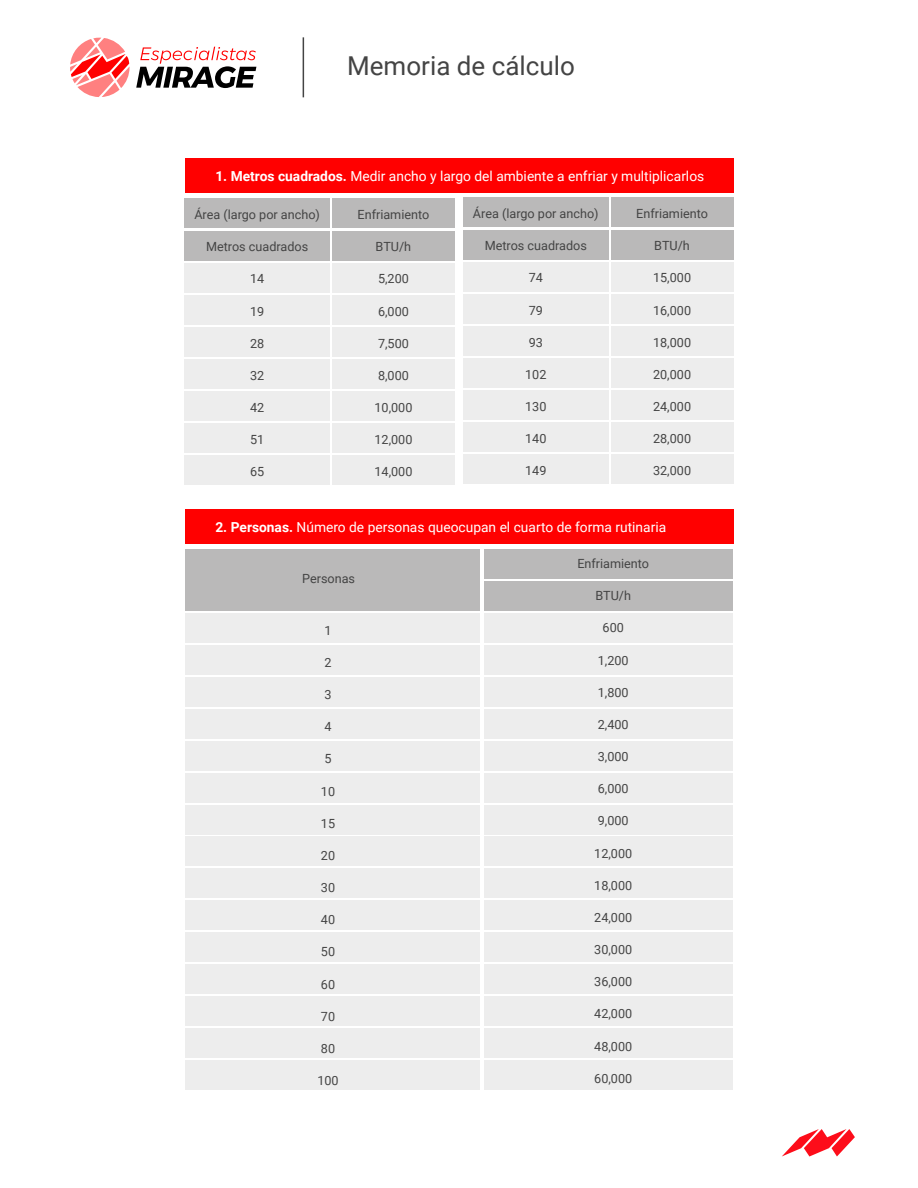
<style>
.page{position:relative;width:918px;height:1188px;background:#fff}
.page>*{position:absolute;margin:0;border:0;box-sizing:border-box;transform-origin:0 0}
.t1{font:25.95px "Roboto";color:#444}
.t2{font:13.8px "Roboto";color:#fff}
.t3{font:12.6px "Roboto";color:#444}
.s1{font-weight:700}
</style>
<div class="page">
<svg style="left:136px;top:47px;width:120px;height:41px"></svg>
<svg style="left:70px;top:38px;width:60px;height:59px"></svg>
<hr style="left:303px;top:37px;width:1px;height:60px;background:#444">
<svg style="left:782px;top:1129px;width:73px;height:28px"></svg>
<div style="left:185px;top:158px;width:548px;height:35px;background:#f00"></div>
<div style="left:332px;top:199px;width:123px;height:29px;background:#bab9b9"></div>
<div style="left:332px;top:231px;width:123px;height:29px;background:#bab9b9"></div>
<div style="left:332px;top:263px;width:123px;height:29px;background:#ededed"></div>
<div style="left:332px;top:295px;width:123px;height:29px;background:#ededed"></div>
<div style="left:332px;top:327px;width:123px;height:29px;background:#ededed"></div>
<div style="left:332px;top:359px;width:123px;height:30px;background:#ededed"></div>
<div style="left:332px;top:391px;width:123px;height:30px;background:#ededed"></div>
<div style="left:332px;top:423px;width:123px;height:30px;background:#ededed"></div>
<div style="left:185px;top:199px;width:145px;height:29px;background:#bab9b9"></div>
<div style="left:185px;top:231px;width:145px;height:29px;background:#bab9b9"></div>
<div style="left:185px;top:263px;width:145px;height:29px;background:#ededed"></div>
<div style="left:185px;top:295px;width:145px;height:29px;background:#ededed"></div>
<div style="left:185px;top:327px;width:145px;height:29px;background:#ededed"></div>
<div style="left:185px;top:359px;width:145px;height:30px;background:#ededed"></div>
<div style="left:185px;top:391px;width:145px;height:30px;background:#ededed"></div>
<div style="left:185px;top:423px;width:145px;height:30px;background:#ededed"></div>
<div style="left:332px;top:455px;width:123px;height:29px;background:#ededed"></div>
<div style="left:185px;top:455px;width:145px;height:29px;background:#ededed"></div>
<div style="left:611px;top:198px;width:122px;height:29px;background:#bab9b9"></div>
<div style="left:611px;top:230px;width:122px;height:29px;background:#bab9b9"></div>
<div style="left:611px;top:262px;width:122px;height:29px;background:#ededed"></div>
<div style="left:611px;top:294px;width:122px;height:29px;background:#ededed"></div>
<div style="left:611px;top:326px;width:122px;height:29px;background:#ededed"></div>
<div style="left:611px;top:358px;width:122px;height:30px;background:#ededed"></div>
<div style="left:611px;top:390px;width:122px;height:30px;background:#ededed"></div>
<div style="left:611px;top:422px;width:122px;height:30px;background:#ededed"></div>
<div style="left:463px;top:198px;width:145px;height:29px;background:#bab9b9"></div>
<div style="left:463px;top:230px;width:145px;height:29px;background:#bab9b9"></div>
<div style="left:463px;top:262px;width:145px;height:29px;background:#ededed"></div>
<div style="left:463px;top:294px;width:145px;height:29px;background:#ededed"></div>
<div style="left:463px;top:326px;width:145px;height:29px;background:#ededed"></div>
<div style="left:463px;top:358px;width:145px;height:30px;background:#ededed"></div>
<div style="left:463px;top:390px;width:145px;height:30px;background:#ededed"></div>
<div style="left:463px;top:422px;width:145px;height:30px;background:#ededed"></div>
<div style="left:611px;top:454px;width:122px;height:29px;background:#ededed"></div>
<div style="left:463px;top:454px;width:145px;height:29px;background:#ededed"></div>
<div style="left:185px;top:509px;width:548px;height:35px;background:#f00"></div>
<div style="left:484px;top:549px;width:249px;height:30px;background:#bab9b9"></div>
<div style="left:484px;top:581px;width:249px;height:30px;background:#bab9b9"></div>
<div style="left:484px;top:613px;width:249px;height:30px;background:#ededed"></div>
<div style="left:484px;top:645px;width:249px;height:30px;background:#ededed"></div>
<div style="left:484px;top:677px;width:249px;height:30px;background:#ededed"></div>
<div style="left:484px;top:710px;width:249px;height:29px;background:#ededed"></div>
<div style="left:484px;top:742px;width:249px;height:29px;background:#ededed"></div>
<div style="left:484px;top:774px;width:249px;height:29px;background:#ededed"></div>
<div style="left:185px;top:549px;width:294px;height:62px;background:#bab9b9"></div>
<div style="left:185px;top:613px;width:294px;height:30px;background:#ededed"></div>
<div style="left:185px;top:645px;width:294px;height:30px;background:#ededed"></div>
<div style="left:185px;top:677px;width:294px;height:30px;background:#ededed"></div>
<div style="left:185px;top:710px;width:294px;height:29px;background:#ededed"></div>
<div style="left:185px;top:742px;width:294px;height:29px;background:#ededed"></div>
<div style="left:185px;top:774px;width:294px;height:29px;background:#ededed"></div>
<div style="left:484px;top:805px;width:249px;height:30px;background:#ededed"></div>
<div style="left:185px;top:805px;width:294px;height:30px;background:#ededed"></div>
<div style="left:484px;top:836px;width:249px;height:30px;background:#ededed"></div>
<div style="left:484px;top:868px;width:249px;height:30px;background:#ededed"></div>
<div style="left:484px;top:900px;width:249px;height:30px;background:#ededed"></div>
<div style="left:484px;top:932px;width:249px;height:30px;background:#ededed"></div>
<div style="left:484px;top:965px;width:249px;height:29px;background:#ededed"></div>
<div style="left:484px;top:997px;width:249px;height:29px;background:#ededed"></div>
<div style="left:185px;top:836px;width:294px;height:30px;background:#ededed"></div>
<div style="left:185px;top:868px;width:294px;height:30px;background:#ededed"></div>
<div style="left:185px;top:900px;width:294px;height:30px;background:#ededed"></div>
<div style="left:185px;top:932px;width:294px;height:30px;background:#ededed"></div>
<div style="left:185px;top:965px;width:294px;height:29px;background:#ededed"></div>
<div style="left:185px;top:997px;width:294px;height:29px;background:#ededed"></div>
<div style="left:484px;top:1028px;width:249px;height:30px;background:#ededed"></div>
<div style="left:185px;top:1028px;width:294px;height:30px;background:#ededed"></div>
<div style="left:484px;top:1061px;width:249px;height:29px;background:#ededed"></div>
<div style="left:185px;top:1061px;width:294px;height:29px;background:#ededed"></div>
<h1 class="t1" style="left:347px;top:48px;width:229px">Memoria de cálculo</h1>
<p class="t2" style="left:215px;top:167px;width:490px"><span class="s1">1. Metros cuadrados.</span> Medir ancho y largo del ambiente a enfriar y multiplicarlos</p>
<p class="t3" style="left:194px;top:206px;width:127px">Área (largo por ancho)</p>
<p class="t3" style="left:206px;top:238px;width:104px">Metros cuadrados</p>
<p class="t3" style="left:250px;top:270px;width:16px">14</p>
<p class="t3" style="left:250px;top:302px;width:16px">19</p>
<p class="t3" style="left:250px;top:334px;width:16px">28</p>
<p class="t3" style="left:250px;top:367px;width:16px">32</p>
<p class="t3" style="left:250px;top:399px;width:16px">42</p>
<p class="t3" style="left:250px;top:431px;width:16px">51</p>
<p class="t3" style="left:250px;top:463px;width:16px">65</p>
<p class="t3" style="left:473px;top:205px;width:127px">Área (largo por ancho)</p>
<p class="t3" style="left:485px;top:237px;width:104px">Metros cuadrados</p>
<p class="t3" style="left:529px;top:269px;width:16px">74</p>
<p class="t3" style="left:529px;top:301px;width:16px">79</p>
<p class="t3" style="left:529px;top:333px;width:16px">93</p>
<p class="t3" style="left:525px;top:366px;width:23px">102</p>
<p class="t3" style="left:525px;top:398px;width:23px">130</p>
<p class="t3" style="left:525px;top:430px;width:23px">140</p>
<p class="t3" style="left:525px;top:462px;width:23px">149</p>
<p class="t3" style="left:636px;top:205px;width:73px">Enfriamiento</p>
<p class="t3" style="left:654px;top:237px;width:37px">BTU/h</p>
<p class="t3" style="left:653px;top:269px;width:39px">15,000</p>
<p class="t3" style="left:653px;top:301px;width:39px">16,000</p>
<p class="t3" style="left:653px;top:333px;width:39px">18,000</p>
<p class="t3" style="left:653px;top:366px;width:39px">20,000</p>
<p class="t3" style="left:653px;top:398px;width:39px">24,000</p>
<p class="t3" style="left:653px;top:430px;width:39px">28,000</p>
<p class="t3" style="left:653px;top:462px;width:39px">32,000</p>
<p class="t3" style="left:358px;top:206px;width:73px">Enfriamiento</p>
<p class="t3" style="left:376px;top:238px;width:37px">BTU/h</p>
<p class="t3" style="left:378px;top:270px;width:32px">5,200</p>
<p class="t3" style="left:378px;top:302px;width:32px">6,000</p>
<p class="t3" style="left:378px;top:334px;width:32px">7,500</p>
<p class="t3" style="left:378px;top:367px;width:32px">8,000</p>
<p class="t3" style="left:374px;top:399px;width:39px">10,000</p>
<p class="t3" style="left:374px;top:431px;width:39px">12,000</p>
<p class="t3" style="left:374px;top:463px;width:39px">14,000</p>
<p class="t2" style="left:215px;top:517px;width:452px"><span class="s1">2. Personas.</span> Número de personas queocupan el cuarto de forma rutinaria</p>
<p class="t3" style="left:302px;top:570px;width:54px">Personas</p>
<p class="t3" style="left:325px;top:621px;width:9px">1</p>
<p class="t3" style="left:325px;top:654px;width:9px">2</p>
<p class="t3" style="left:325px;top:686px;width:9px">3</p>
<p class="t3" style="left:325px;top:718px;width:9px">4</p>
<p class="t3" style="left:325px;top:750px;width:9px">5</p>
<p class="t3" style="left:321px;top:782px;width:16px">10</p>
<p class="t3" style="left:321px;top:814px;width:16px">15</p>
<p class="t3" style="left:321px;top:847px;width:16px">20</p>
<p class="t3" style="left:321px;top:879px;width:16px">30</p>
<p class="t3" style="left:321px;top:911px;width:16px">40</p>
<p class="t3" style="left:321px;top:943px;width:16px">50</p>
<p class="t3" style="left:321px;top:975px;width:16px">60</p>
<p class="t3" style="left:321px;top:1007px;width:16px">70</p>
<p class="t3" style="left:321px;top:1040px;width:16px">80</p>
<p class="t3" style="left:317px;top:1072px;width:23px">100</p>
<p class="t3" style="left:577px;top:555px;width:73px">Enfriamiento</p>
<p class="t3" style="left:595px;top:587px;width:37px">BTU/h</p>
<p class="t3" style="left:603px;top:619px;width:23px">600</p>
<p class="t3" style="left:598px;top:651px;width:32px">1,200</p>
<p class="t3" style="left:598px;top:683px;width:32px">1,800</p>
<p class="t3" style="left:598px;top:716px;width:32px">2,400</p>
<p class="t3" style="left:598px;top:748px;width:32px">3,000</p>
<p class="t3" style="left:598px;top:780px;width:32px">6,000</p>
<p class="t3" style="left:598px;top:812px;width:32px">9,000</p>
<p class="t3" style="left:594px;top:844px;width:39px">12,000</p>
<p class="t3" style="left:594px;top:876px;width:39px">18,000</p>
<p class="t3" style="left:594px;top:909px;width:39px">24,000</p>
<p class="t3" style="left:594px;top:941px;width:39px">30,000</p>
<p class="t3" style="left:594px;top:973px;width:39px">36,000</p>
<p class="t3" style="left:594px;top:1005px;width:39px">42,000</p>
<p class="t3" style="left:594px;top:1037px;width:39px">48,000</p>
<p class="t3" style="left:594px;top:1069px;width:39px">60,000</p>
</div>
